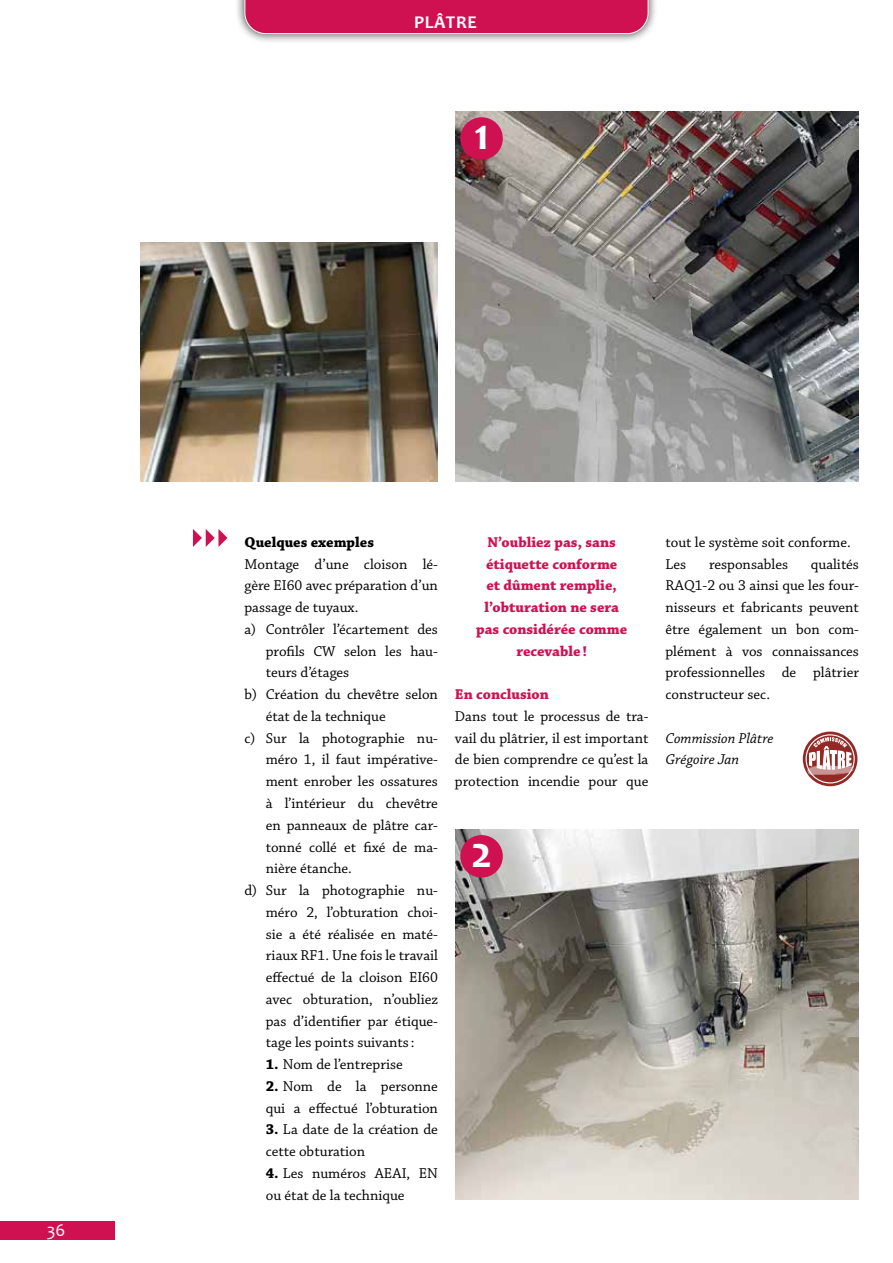
<style>
.page{position:relative;width:893px;height:1263px;background:#fff}
.page>*{position:absolute;margin:0;border:0;box-sizing:border-box;transform-origin:0 0}
.t1{font:700 45px "Candara";color:#fff}
.t2{font:700 18px "Candara";letter-spacing:.04em;color:#fff}
.t3{font:18px "Candara";color:#fff}
.t4{font:15px/21.8px "Chaparral Pro";color:#000}
.t5{font:700 15px/21.8px "Chaparral Pro";color:#cf1152;text-align:center}
.t6{font:italic 15px/21.8px "Chaparral Pro";color:#000}
.t7{font:700 15px "Chaparral Pro";color:#000}
.s1{font-weight:700}
</style>
<div class="page">
<div style="left:0;top:1221px;width:115px;height:19px;background:#cf1152"></div>
<div style="left:235px;top:0;width:423px;height:44px;background:#000;opacity:.75"></div>
<div style="left:244px;top:0;width:405px;height:34px;background:#cf1152"></div>
<svg style="left:803px;top:731px;width:54px;height:55px"></svg>
<svg style="left:805px;top:734px;width:50px;height:49px"></svg>
<svg style="left:193px;top:529px;width:34px;height:18px"></svg>
<img style="left:140px;top:242px;width:298px;height:240px">
<img style="left:455px;top:112px;width:404px;height:370px">
<img style="left:455px;top:830px;width:404px;height:369px">
<div style="left:460px;top:117px;width:43px;height:43px;background:#cf1152;border-radius:50%"></div>
<div style="left:460px;top:835px;width:43px;height:42px;background:#cf1152;border-radius:50%"></div>
<p class="t3" style="left:47px;top:1218px;width:20px">36</p>
<p class="t2" style="left:414px;top:11px;width:64px">PLÂTRE</p>
<h1 class="t1" style="left:474px;top:106px;width:17px">1</h1>
<p class="t7" style="left:244px;top:533px;width:131px">Quelques exemples</p>
<p class="t4" style="left:244px;top:554px;width:195px">Montage d’une cloison lé-</p>
<p class="t4" style="left:244px;top:575px;width:195px">gère EI60 avec préparation d’un</p>
<p class="t4" style="left:244px;top:597px;width:116px">passage de tuyaux.</p>
<p class="t4" style="left:244px;top:619px;width:195px">a) Contrôler l’écartement des</p>
<p class="t4" style="left:266px;top:641px;width:174px">profils CW selon les hau-</p>
<p class="t4" style="left:266px;top:662px;width:85px">teurs d’étages</p>
<p class="t4" style="left:244px;top:684px;width:195px">b) Création du chevêtre selon</p>
<p class="t4" style="left:266px;top:706px;width:122px">état de la technique</p>
<p class="t4" style="left:244px;top:728px;width:195px">c) Sur la photographie nu-</p>
<p class="t4" style="left:266px;top:749px;width:174px">méro 1, il faut impérative-</p>
<p class="t4" style="left:266px;top:771px;width:174px">ment enrober les ossatures</p>
<p class="t4" style="left:266px;top:793px;width:174px">à l’intérieur du chevêtre</p>
<p class="t4" style="left:266px;top:815px;width:174px">en panneaux de plâtre car-</p>
<p class="t4" style="left:266px;top:836px;width:174px">tonné collé et fixé de ma-</p>
<p class="t4" style="left:266px;top:858px;width:88px">nière étanche.</p>
<p class="t4" style="left:244px;top:880px;width:195px">d) Sur la photographie nu-</p>
<p class="t4" style="left:266px;top:902px;width:174px">méro 2, l’obturation choi-</p>
<p class="t4" style="left:266px;top:923px;width:174px">sie a été réalisée en maté-</p>
<p class="t4" style="left:266px;top:945px;width:174px">riaux RF1. Une fois le travail</p>
<p class="t4" style="left:266px;top:967px;width:174px">effectué de la cloison EI60</p>
<p class="t4" style="left:266px;top:989px;width:174px">avec obturation, n’oubliez</p>
<p class="t4" style="left:266px;top:1010px;width:174px">pas d’identifier par étique-</p>
<p class="t4" style="left:266px;top:1032px;width:150px">tage les points suivants :</p>
<p class="t4" style="left:266px;top:1054px;width:139px"><span class="s1">1.</span> Nom de l’entreprise</p>
<p class="t4" style="left:266px;top:1076px;width:174px"><span class="s1">2.</span> Nom de la personne qui a effectué l’obturation</p>
<p class="t4" style="left:266px;top:1119px;width:174px"><span class="s1">3.</span> La date de la création de cette obturation</p>
<p class="t4" style="left:266px;top:1163px;width:174px"><span class="s1">4.</span> Les numéros AEAI, EN ou état de la technique</p>
<p class="t5" style="left:476px;top:532px;width:152px">N’oubliez pas, sans étiquette conforme<br>et dûment remplie, l’obturation ne sera pas considérée comme recevable !</p>
<p class="t5" style="left:455px;top:684px;width:95px">En conclusion</p>
<p class="t4" style="left:455px;top:706px;width:195px;text-align:justify">Dans tout le processus de tra&shy;vail du plâtrier, il est important de bien comprendre ce qu’est la protection incendie pour que</p>
<h1 class="t1" style="left:471px;top:824px;width:23px">2</h1>
<p class="t4" style="left:665px;top:532px;width:187px">tout le système soit conforme.<br>Les</p>
<p class="t4" style="left:665px;top:554px;width:195px;text-align:justify;text-indent:145px">qualités RAQ1-2 ou 3 ainsi que les four&shy;nisseurs et fabricants peuvent être également un bon com&shy;plément à vos connaissances professionnelles de plâtrier constructeur sec.</p>
<p class="t6" style="left:665px;top:728px;width:110px">Commission Plâtre<br>Grégoire Jan</p>
<p class="t4" style="left:709px;top:554px;width:81px">responsables</p>
</div>
